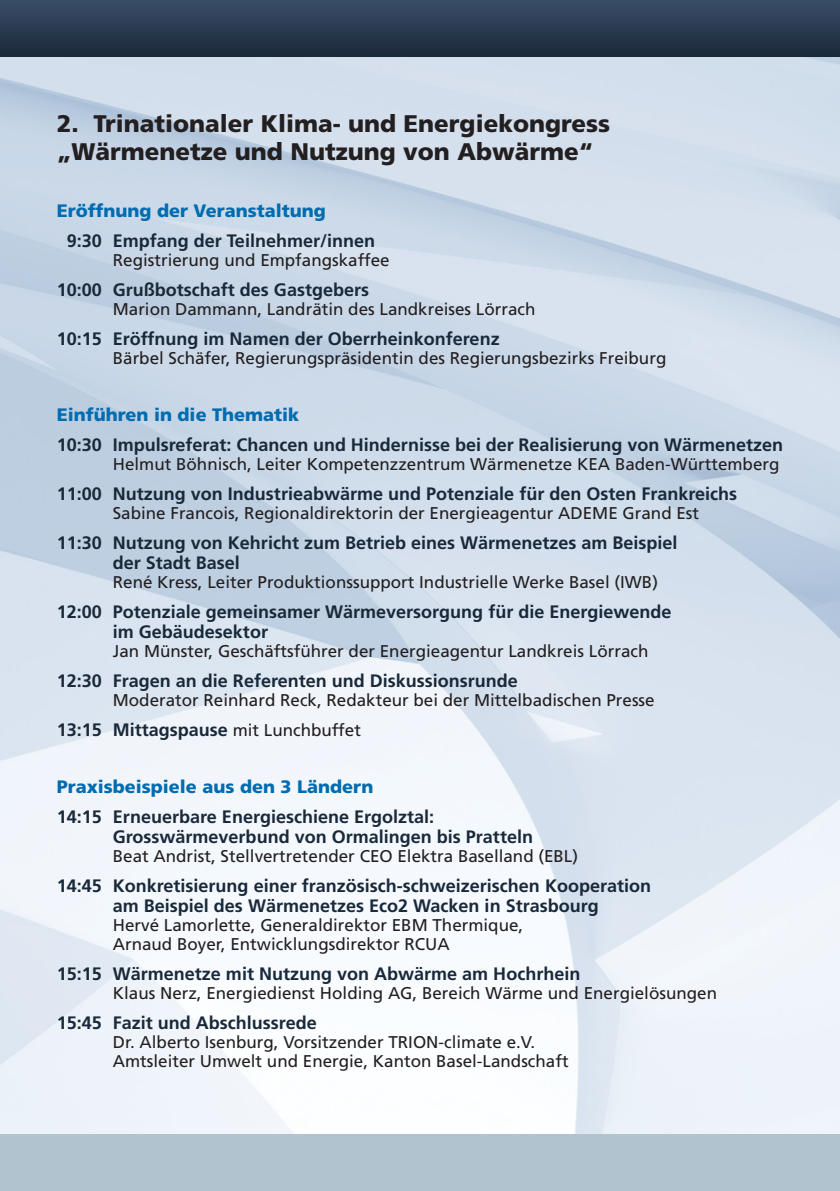
<style>
.page{position:relative;width:840px;height:1191px;background:#fff}
.page>*{position:absolute;margin:0;border:0;box-sizing:border-box;transform-origin:0 0}
.t1{font:900 24px "Frutiger";color:#231f20}
.t2{font:700 18px "Frutiger";color:#19293a}
.t3{font:900 18px "Frutiger";color:#006cb0}
.t4{font:17px "Frutiger";color:#231f20}
.s1{font-weight:400;font-size:17px;color:#231f20}
</style>
<div class="page">
<div style="left:0;top:1134px;width:839px;height:57px;background:#b1c3ce"></div>
<div style="left:0;top:0;width:839px;height:57px;background:linear-gradient(to bottom,#3a4d68,#1a2939)"></div>
<p class="t1" style="left:57px;top:109px;width:554px">2. Trinationaler Klima- und Energiekongress</p>
<p class="t1" style="left:57px;top:137px;width:538px">„Wärmenetze und Nutzung von Abwärme“</p>
<p class="t3" style="left:57px;top:200px;width:270px">Eröffnung der Veranstaltung</p>
<p class="t2" style="left:67px;top:230px;width:310px">9:30 Empfang der Teilnehmer/innen</p>
<p class="t4" style="left:113px;top:250px;width:278px">Registrierung und Empfangskaffee</p>
<p class="t2" style="left:57px;top:279px;width:313px">10:00 Grußbotschaft des Gastgebers</p>
<p class="t4" style="left:113px;top:299px;width:424px">Marion Dammann, Landrätin des Landkreises Lörrach</p>
<p class="t2" style="left:57px;top:328px;width:444px">10:15 Eröffnung im Namen der Oberrheinkonferenz</p>
<p class="t4" style="left:113px;top:348px;width:554px">Bärbel Schäfer, Regierungspräsidentin des Regierungsbezirks Freiburg</p>
<p class="t3" style="left:57px;top:404px;width:244px">Einführen in die Thematik</p>
<p class="t2" style="left:57px;top:434px;width:727px">10:30 Impulsreferat: Chancen und Hindernisse bei der Realisierung von Wärmenetzen</p>
<p class="t4" style="left:113px;top:454px;width:667px">Helmut Böhnisch, Leiter Kompetenzzentrum Wärmenetze KEA Baden-Württemberg</p>
<p class="t2" style="left:57px;top:483px;width:681px">11:00 Nutzung von Industrieabwärme und Potenziale für den Osten Frankreichs</p>
<p class="t4" style="left:113px;top:503px;width:587px">Sabine Francois, Regionaldirektorin der Energieagentur ADEME Grand Est</p>
<p class="t2" style="left:57px;top:532px;width:622px">11:30 Nutzung von Kehricht zum Betrieb eines Wärmenetzes am Beispiel</p>
<p class="t2" style="left:113px;top:552px;width:129px">der Stadt Basel</p>
<p class="t4" style="left:113px;top:572px;width:546px">René Kress, Leiter Produktionssupport Industrielle Werke Basel (IWB)</p>
<p class="t2" style="left:57px;top:601px;width:616px">12:00 Potenziale gemeinsamer Wärmeversorgung für die Energiewende</p>
<p class="t2" style="left:113px;top:621px;width:157px">im Gebäudesektor</p>
<p class="t4" style="left:113px;top:641px;width:537px">Jan Münster, Geschäftsführer der Energieagentur Landkreis Lörrach</p>
<p class="t2" style="left:57px;top:670px;width:462px">12:30 Fragen an die Referenten und Diskussionsrunde</p>
<p class="t4" style="left:113px;top:690px;width:543px">Moderator Reinhard Reck, Redakteur bei der Mittelbadischen Presse</p>
<p class="t2" style="left:57px;top:719px;width:305px">13:15 Mittagspause <span class="s1">mit Lunchbuffet</span></p>
<p class="t3" style="left:57px;top:776px;width:318px">Praxisbeispiele aus den 3 Ländern</p>
<p class="t2" style="left:57px;top:806px;width:379px">14:15 Erneuerbare Energieschiene Ergolztal:</p>
<p class="t2" style="left:113px;top:826px;width:421px">Grosswärmeverbund von Ormalingen bis Pratteln</p>
<p class="t4" style="left:113px;top:846px;width:466px">Beat Andrist, Stellvertretender CEO Elektra Baselland (EBL)</p>
<p class="t2" style="left:57px;top:875px;width:595px">14:45 Konkretisierung einer französisch-schweizerischen Kooperation</p>
<p class="t2" style="left:113px;top:895px;width:487px">am Beispiel des Wärmenetzes Eco2 Wacken in Strasbourg</p>
<p class="t4" style="left:113px;top:915px;width:412px">Hervé Lamorlette, Generaldirektor EBM Thermique,</p>
<p class="t4" style="left:113px;top:934px;width:338px">Arnaud Boyer, Entwicklungsdirektor RCUA</p>
<p class="t2" style="left:57px;top:963px;width:525px">15:15 Wärmenetze mit Nutzung von Abwärme am Hochrhein</p>
<p class="t4" style="left:113px;top:983px;width:605px">Klaus Nerz, Energiedienst Holding AG, Bereich Wärme und Energielösungen</p>
<p class="t2" style="left:57px;top:1012px;width:261px">15:45 Fazit und Abschlussrede</p>
<p class="t4" style="left:113px;top:1032px;width:424px">Dr. Alberto Isenburg, Vorsitzender TRION-climate e.V.</p>
<p class="t4" style="left:113px;top:1051px;width:457px">Amtsleiter Umwelt und Energie, Kanton Basel-Landschaft</p>
</div>
